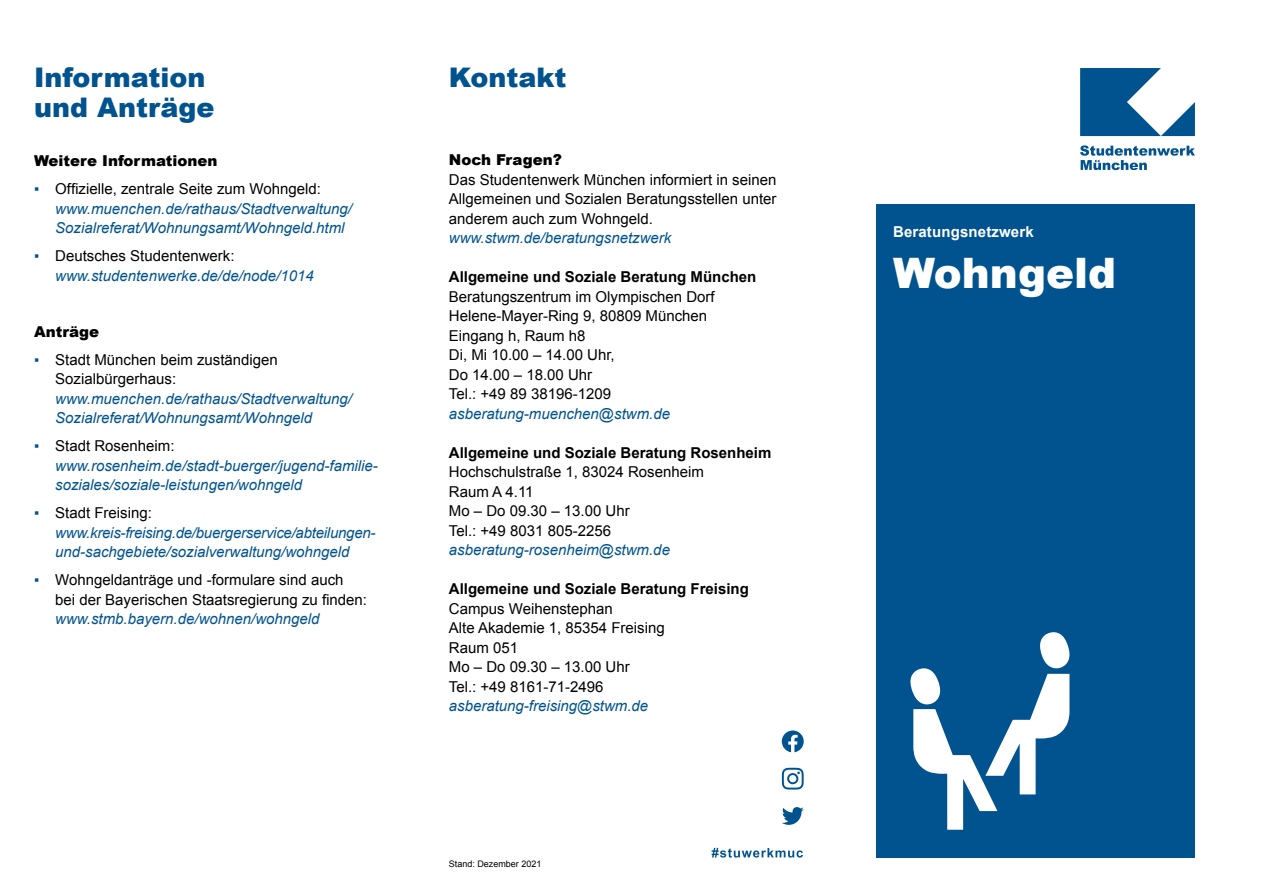
<style>
.page{position:relative;width:1263px;height:893px;background:#fff}
.page>*{position:absolute;margin:0;border:0;box-sizing:border-box;transform-origin:0 0}
.t1{font:900 42px "Arial";color:#fff}
.t2{font:900 27px "Arial";color:#00538e}
.t3{font:italic 15px/19.5px "Arial";color:#00538e}
.t4{font:15px/19.5px "Arial";color:#000}
.t5{font:700 15px "Arial";color:#000}
.t6{font:900 15px "Arial";color:#000}
.t7{font:700 15px "Arial";letter-spacing:.01em;color:#fff}
.t8{font:9px "Arial";color:#000}
.s1{font-style:normal}
.s2{font-style:normal;color:#000}
.s3{color:#00538e}
</style>
<div class="page">
<div style="left:876px;top:204px;width:319px;height:654px;background:#00538e"></div>
<svg style="left:1080px;top:145px;width:115px;height:25px"></svg>
<svg style="left:1080px;top:68px;width:115px;height:68px"></svg>
<svg style="left:910px;top:632px;width:160px;height:198px"></svg>
<svg style="left:782px;top:768px;width:22px;height:21px"></svg>
<svg style="left:782px;top:730px;width:22px;height:22px"></svg>
<svg style="left:782px;top:807px;width:22px;height:18px"></svg>
<svg style="left:712px;top:848px;width:91px;height:10px"></svg>
<h2 class="t2" style="left:34px;top:58px;width:173px">Information</h2>
<h2 class="t2" style="left:449px;top:58px;width:119px">Kontakt</h2>
<h2 class="t2" style="left:34px;top:88px;width:182px">und Anträge</h2>
<p class="t6" style="left:34px;top:150px;width:185px">Weitere Informationen</p>
<p class="t3" style="left:55px;top:179px;width:298px;text-indent:-21px"><span class="s1">▪</span> <span class="s2">Offizielle, zentrale Seite zum Wohngeld: </span>www.muenchen.de/rathaus/Stadtverwaltung/<br>Sozialreferat/Wohnungsamt/Wohngeld.html</p>
<p class="t3" style="left:55px;top:246px;width:260px;text-indent:-21px"><span class="s1">▪</span> <span class="s2">Deutsches Studentenwerk: </span>www.studentenwerke.de/de/node/1014</p>
<p class="t6" style="left:34px;top:320px;width:67px">Anträge</p>
<p class="t4" style="left:55px;top:350px;width:224px;text-indent:-21px"><span class="s3">▪</span> Stadt München beim zuständigen<br>Sozialbürgerhaus:</p>
<p class="t3" style="left:55px;top:389px;width:298px">www.muenchen.de/rathaus/Stadtverwaltung/<br>Sozialreferat/Wohnungsamt/Wohngeld</p>
<p class="t3" style="left:55px;top:436px;width:324px;text-indent:-21px"><span class="s1">▪</span> <span class="s2">Stadt Rosenheim: </span>www.rosenheim.de/stadt-buerger/jugend-familie&shy;soziales/soziale-leistungen/wohngeld</p>
<p class="t3" style="left:55px;top:503px;width:322px;text-indent:-21px"><span class="s1">▪</span> <span class="s2">Stadt Freising: </span>www.kreis-freising.de/buergerservice/abteilungen&shy;und-sachgebiete/sozialverwaltung/wohngeld</p>
<p class="t4" style="left:55px;top:570px;width:313px;text-indent:-21px"><span class="s3">▪</span> Wohngeldanträge und -formulare sind auch bei der Bayerischen Staatsregierung zu finden:</p>
<p class="t3" style="left:55px;top:609px;width:266px">www.stmb.bayern.de/wohnen/wohngeld</p>
<p class="t6" style="left:449px;top:149px;width:115px">Noch Fragen?</p>
<p class="t4" style="left:449px;top:170px;width:329px;text-align:justify">Das Studentenwerk München informiert in seinen Allgemeinen und Sozialen Beratungsstellen unter anderem auch zum Wohngeld.</p>
<p class="t3" style="left:449px;top:228px;width:224px">www.stwm.de/beratungsnetzwerk</p>
<p class="t5" style="left:449px;top:267px;width:309px">Allgemeine und Soziale Beratung München</p>
<p class="t4" style="left:449px;top:287px;width:267px">Beratungszentrum im Olympischen Dorf<br>Helene-Mayer-Ring 9, 80809 München<br>Eingang h, Raum h8<br>Di, Mi 10.00 – 14.00 Uhr,<br>Do 14.00 – 18.00 Uhr<br>Tel.: +49 89 38196-1209</p>
<p class="t3" style="left:449px;top:404px;width:223px">asberatung-muenchen@stwm.de</p>
<p class="t5" style="left:449px;top:443px;width:324px">Allgemeine und Soziale Beratung Rosenheim</p>
<p class="t4" style="left:449px;top:462px;width:257px">Hochschulstraße 1, 83024 Rosenheim<br>Raum A 4.11<br>Mo – Do 09.30 – 13.00 Uhr<br>Tel.: +49 8031 805-2256</p>
<p class="t3" style="left:449px;top:540px;width:223px">asberatung-rosenheim@stwm.de</p>
<p class="t5" style="left:449px;top:579px;width:302px">Allgemeine und Soziale Beratung Freising</p>
<p class="t4" style="left:449px;top:599px;width:217px">Campus Weihenstephan<br>Alte Akademie 1, 85354 Freising<br>Raum 051<br>Mo – Do 09.30 – 13.00 Uhr<br>Tel.: +49 8161-71-2496</p>
<p class="t3" style="left:449px;top:696px;width:201px">asberatung-freising@stwm.de</p>
<p class="t8" style="left:449px;top:858px;width:94px">Stand: Dezember 2021</p>
<p class="t7" style="left:893px;top:222px;width:142px">Beratungsnetzwerk</p>
<h1 class="t1" style="left:893px;top:242px;width:224px">Wohngeld</h1>
</div>
